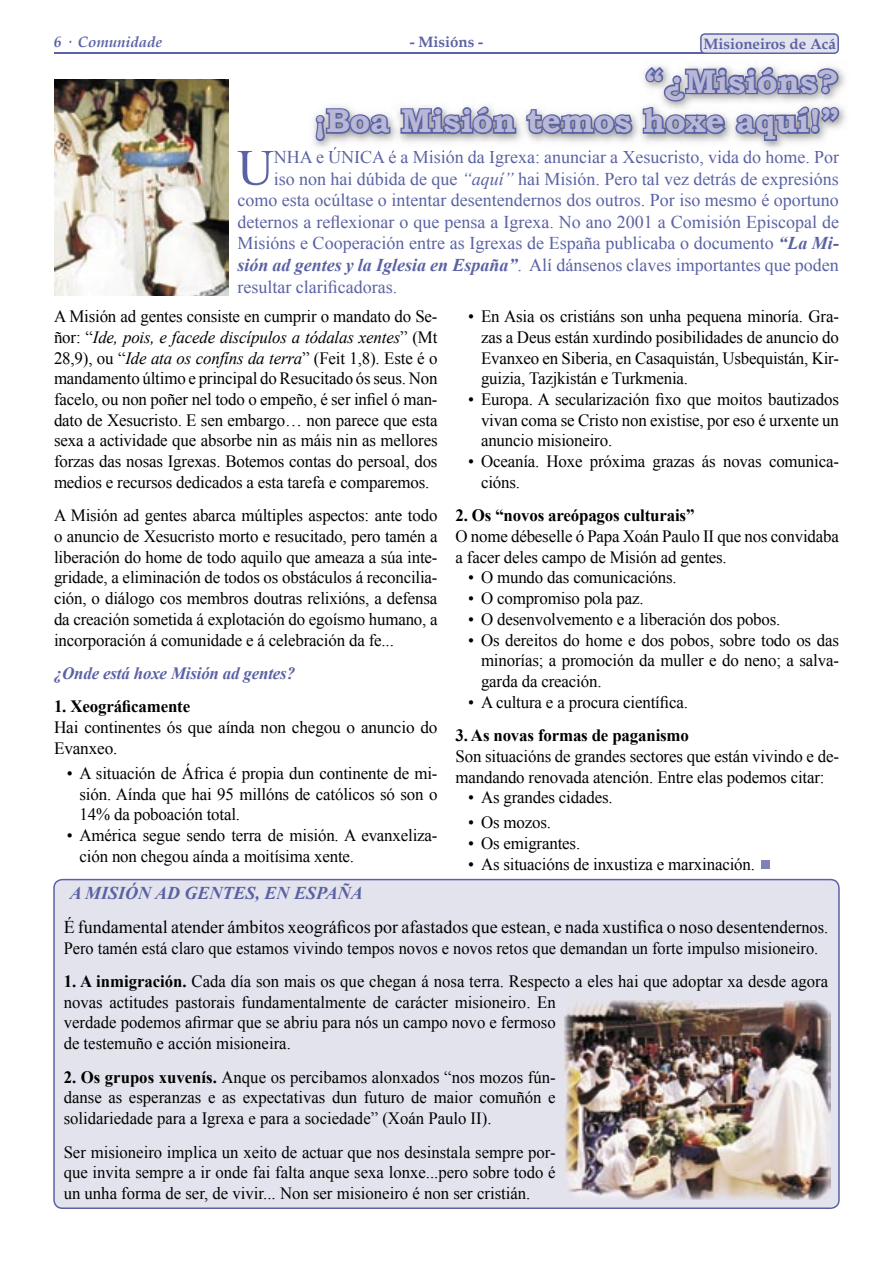
<style>
.page{position:relative;width:893px;height:1263px;background:#fff}
.page>*{position:absolute;margin:0;border:0;box-sizing:border-box;transform-origin:0 0}
.t1{font:50.55px "Times New Roman";color:#5b62a4}
.t2{font:700 33px/39.6px "Bookman Old Style";color:#b9b9d7;text-align:right}
.t3{font:18px "Times New Roman";color:#5b62a4}
.t4{font:18px/34.3px "Times New Roman";color:#000}
.t5{font:17.25px/20.7px "Times New Roman";letter-spacing:-.01em;color:#000;text-align:justify}
.t6{font:17.25px "Times New Roman";letter-spacing:-.01em;color:#000;scale:.95 1}
.t7{font:700 17.25px "Times New Roman";letter-spacing:-.01em;color:#000}
.t8{font:italic 700 17.25px "Times New Roman";letter-spacing:-.01em;color:#5b62a4}
.t9{font:700 15px "Book Antiqua";color:#5b62a4}
.t10{font:italic 700 15px "Book Antiqua";color:#5b62a4}
.s1{font-style:italic}
.s2{font-weight:700;font-style:italic}
.s3{font-weight:700;font-style:italic;color:#5b62a4}
.s4{font-size:17.25px}
.s5{font-weight:700}
</style>
<div class="page">
<hr style="left:54px;top:52px;width:781px;height:2px;background:#5b62a4">
<div style="left:53px;top:879px;width:787px;height:330px;background:#e3e3ed"></div>
<img style="left:314px;top:71px;width:532px;height:76px">
<img style="left:328px;top:147px;width:495px;height:6px">
<svg style="left:313px;top:106px;width:79px;height:38px"></svg>
<svg style="left:399px;top:93px;width:119px;height:43px"></svg>
<svg style="left:525px;top:107px;width:110px;height:29px"></svg>
<svg style="left:641px;top:33px;width:200px;height:109px"></svg>
<img style="left:54px;top:80px;width:175px;height:216px">
<img style="left:564px;top:1001px;width:266px;height:199px">
<div style="left:761px;top:860px;width:9px;height:8px;background:#8082b6"></div>
<p class="t10" style="left:54px;top:32px;width:110px">6 · Comunidade</p>
<p class="t9" style="left:410px;top:32px;width:75px">- Misións -</p>
<p class="t9" style="left:703px;top:33px;width:134px">Misioneiros de Acá</p>
<h2 class="t2" style="left:314px;top:61px;width:526px">“¿Misións?<br>¡Boa Misión temos hoxe aquí!”</h2>
<h1 class="t1" style="left:237px;top:134px;width:38px">U</h1>
<p class="t3" style="left:274px;top:145px;width:567px">NHA e ÚNICA é a Misión da Igrexa: anunciar a Xesucristo, vida do home. Por</p>
<p class="t3" style="left:274px;top:166px;width:566px">iso non hai dúbida de que <span class="s1">“aquí”</span> hai Misión. Pero tal vez detrás de expresións</p>
<p class="t3" style="left:237px;top:188px;width:603px">como esta ocúltase o intentar desentendernos dos outros. Por iso mesmo é oportuno</p>
<p class="t3" style="left:237px;top:210px;width:603px">deternos a reflexionar o que pensa a Igrexa. No ano 2001 a Comisión Episcopal de</p>
<p class="t3" style="left:237px;top:231px;width:603px">Misións e Cooperación entre as Igrexas de España publicaba o documento <span class="s2">“La Mi-</span></p>
<p class="t3" style="left:237px;top:253px;width:603px"><span class="s2">sión ad gentes y la Iglesia en España”</span>. Alí dánsenos claves importantes que poden</p>
<p class="t3" style="left:237px;top:274px;width:161px">resultar clarificadoras.</p>
<p class="t5" style="left:54px;top:306px;width:385px">A Misión ad gentes consiste en cumprir o mandato do Se&shy;ñor: “<span class="s1">Ide, pois, e facede discípulos a tódalas xentes</span>” (Mt 28,9), ou “<span class="s1">Ide ata os confíns da terra</span>” (Feit 1,8). Este é o mandamento último e principal do Resucitado ós seus. Non facelo, ou non poñer nel todo o empeño, é ser infiel ó man&shy;dato de Xesucristo. E sen embargo… non parece que esta sexa a actividade que absorbe nin as máis nin as mellores forzas das nosas Igrexas. Botemos contas do persoal, dos medios e recursos dedicados a esta tarefa e comparemos.</p>
<p class="t5" style="left:54px;top:505px;width:385px">A Misión ad gentes abarca múltiples aspectos: ante todo o anuncio de Xesucristo morto e resucitado, pero tamén a liberación do home de todo aquilo que ameaza a súa inte&shy;gridade, a eliminación de todos os obstáculos á reconcilia&shy;ción, o diálogo cos membros doutras relixións, a defensa da creación sometida á explotación do egoísmo humano, a incorporación á comunidade e á celebración da fe...</p>
<p class="t8" style="left:54px;top:661px;width:243px">¿Onde está hoxe Misión ad gentes?</p>
<p class="t7" style="left:54px;top:695px;width:138px">1. Xeográficamente</p>
<p class="t5" style="left:54px;top:717px;width:385px">Hai continentes ós que aínda non chegou o anuncio do<br>Evanxeo.</p>
<p class="t5" style="left:80px;top:762px;width:360px;text-indent:-13px">• A situación de África é propia dun continente de mi&shy;sión. Aínda que hai 95 millóns de católicos só son o 14% da poboación total.</p>
<p class="t5" style="left:80px;top:824px;width:360px;text-indent:-13px">• América segue sendo terra de misión. A evanxeliza&shy;ción non chegou aínda a moitísima xente.</p>
<p class="t5" style="left:481px;top:306px;width:359px;text-indent:-13px">• En Asia os cristiáns son unha pequena minoría. Gra&shy;zas a Deus están xurdindo posibilidades de anuncio do Evanxeo en Siberia, en Casaquistán, Usbequistán, Kir&shy;guizia, Tazjkistán e Turkmenia.</p>
<p class="t5" style="left:481px;top:389px;width:359px;text-indent:-13px">• Europa. A secularización fixo que moitos bautizados vivan coma se Cristo non existise, por eso é urxente un anuncio misioneiro.</p>
<p class="t5" style="left:481px;top:451px;width:359px;text-indent:-13px">• Oceanía. Hoxe próxima grazas ás novas comunica&shy;cións.</p>
<p class="t7" style="left:455px;top:504px;width:240px">2. Os “novos areópagos culturais”</p>
<p class="t5" style="left:455px;top:526px;width:385px">O nome débeselle ó Papa Xoán Paulo II que nos convidaba a facer deles campo de Misión ad gentes.</p>
<p class="t5" style="left:468px;top:567px;width:210px">• O mundo das comunicacións.</p>
<p class="t5" style="left:468px;top:588px;width:177px">• O compromiso pola paz.</p>
<p class="t5" style="left:468px;top:608px;width:314px">• O desenvolvemento e a liberación dos pobos.</p>
<p class="t5" style="left:481px;top:629px;width:359px;text-indent:-13px">• Os dereitos do home e dos pobos, sobre todo os das minorías; a promoción da muller e do neno; a salva&shy;garda da creación.</p>
<p class="t5" style="left:468px;top:691px;width:221px">• A cultura e a procura científica.</p>
<p class="t7" style="left:455px;top:723px;width:235px">3. As novas formas de paganismo</p>
<p class="t5" style="left:455px;top:745px;width:385px">Son situacións de grandes sectores que están vivindo e de&shy;mandando renovada atención. Entre elas podemos citar:</p>
<p class="t5" style="left:468px;top:787px;width:146px">• As grandes cidades.</p>
<p class="t5" style="left:468px;top:812px;width:84px">• Os mozos.</p>
<p class="t5" style="left:468px;top:832px;width:113px">• Os emigrantes.</p>
<p class="t5" style="left:468px;top:853px;width:288px">• As situacións de inxustiza e marxinación.</p>
<p class="t4" style="left:64px;top:875px;width:766px;text-indent:6px"><span class="s3">A MISIÓN AD GENTES, EN ESPAÑA<br></span>É fundamental atender ámbitos xeográficos por afastados que estean, e nada xustifica o noso desentender<span class="s4">nos.</span></p>
<p class="t6" style="left:64px;top:936px;width:796px">Pero tamén está claro que estamos vivindo tempos novos e novos retos que demandan un forte impulso misioneiro.</p>
<p class="t5" style="left:64px;top:971px;width:766px;text-align:left"><span class="s5">1. A inmigración.</span> Cada día son mais os que chegan á nosa terra. Respecto a eles hai que adoptar xa desde agora novas actitudes pastorais fundamentalmente de carácter misioneiro. En<br>verdade podemos afirmar que se abriu para nós un campo novo e fermoso<br>de testemuño e acción misioneira.</p>
<p class="t5" style="left:64px;top:1066px;width:494px"><span class="s5">2. Os grupos xuvenís.</span> Anque os percibamos alonxados “nos mozos fún&shy;danse as esperanzas e as expectativas dun futuro de maior comuñón e solidariedade para a Igrexa e para a sociedade” (Xoán Paulo II).</p>
<p class="t5" style="left:64px;top:1141px;width:494px">Ser misioneiro implica un xeito de actuar que nos desinstala sempre por&shy;que invita sempre a ir onde fai falta anque sexa lonxe...pero sobre todo é un unha forma de ser, de vivir... Non ser misioneiro é non ser cristián.</p>
</div>
